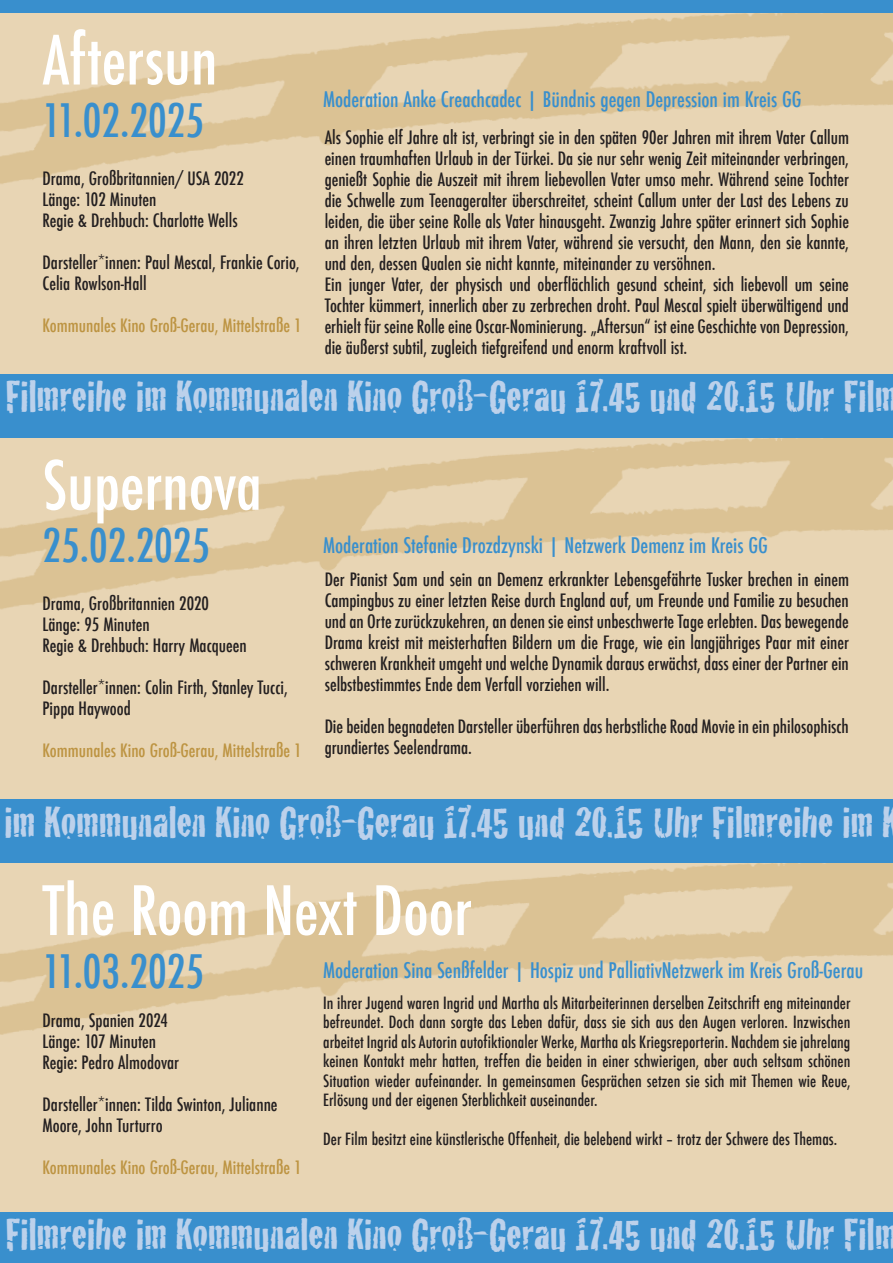
<style>
.page{position:relative;width:893px;height:1263px;background:#e8d5b4}
.page>*{position:absolute;margin:0;border:0;box-sizing:border-box;transform-origin:0 0}
.t1{font:500 condensed 66px "Futura";color:#fff}
.t2{font:45px "Cracked";color:#bcd1eb}
.t3{font:500 condensed 45px "Futura";color:#398fcd}
.t4{font:500 condensed 21px "Futura";color:#398fcd}
.t5{font:500 condensed 18px/21px "Futura";color:#231f20}
.t6{font:500 condensed 18px "Futura";color:#bd9442}
.t7{font:500 condensed 16.5px/19.5px "Futura";letter-spacing:.005em;color:#231f20;text-align:justify}
</style>
<div class="page">
<img style="left:0;top:13px;width:893px;height:171px">
<img style="left:0;top:438px;width:893px;height:171px">
<div style="left:0;top:1212px;width:893px;height:51px;background:#398fcd"></div>
<img style="left:0;top:863px;width:893px;height:172px">
<div style="left:0;top:799px;width:893px;height:64px;background:#398fcd"></div>
<div style="left:0;top:374px;width:893px;height:64px;background:#398fcd"></div>
<div style="left:0;top:0;width:893px;height:13px;background:#398fcd"></div>
<p class="t1" style="left:43px;top:18px;width:177px">Aftersun</p>
<p class="t3" style="left:43px;top:92px;width:163px">11.02.2025</p>
<p class="t5" style="left:43px;top:168px;width:203px">Drama, Großbritannien/ USA 2022</p>
<p class="t5" style="left:43px;top:189px;width:115px">Länge: 102 Minuten</p>
<p class="t5" style="left:43px;top:210px;width:197px">Regie &amp; Drehbuch: Charlotte Wells</p>
<p class="t5" style="left:43px;top:252px;width:259px">Darsteller*innen: Paul Mescal, Frankie Corio,<br>Celia Rowlson-Hall</p>
<p class="t6" style="left:43px;top:314px;width:261px">Kommunales Kino Groß-Gerau, Mittelstraße 1</p>
<p class="t4" style="left:323px;top:86px;width:480px">Moderation Anke Creachcadec | Bündnis gegen Depression im Kreis GG</p>
<p class="t5" style="left:325px;top:127px;width:526px;text-align:justify">Als Sophie elf Jahre alt ist, verbringt sie in den späten 90er Jahren mit ihrem Vater Callum einen traumhaften Urlaub in der Türkei. Da sie nur sehr wenig Zeit miteinander verbringen, genießt Sophie die Auszeit mit ihrem liebevollen Vater umso mehr. Während seine Tochter die Schwelle zum Teenageralter überschreitet, scheint Callum unter der Last des Lebens zu leiden, die über seine Rolle als Vater hinausgeht. Zwanzig Jahre später erinnert sich Sophie an ihren letzten Urlaub mit ihrem Vater, während sie versucht, den Mann, den sie kannte, und den, dessen Qualen sie nicht kannte, miteinander zu versöhnen.</p>
<p class="t5" style="left:325px;top:274px;width:526px;text-align:justify">Ein junger Vater, der physisch und oberflächlich gesund scheint, sich liebevoll um seine Tochter kümmert, innerlich aber zu zerbrechen droht. Paul Mescal spielt überwältigend und erhielt für seine Rolle eine Oscar-Nominierung. „Aftersun“ ist eine Geschichte von Depression, die äußerst subtil, zugleich tiefgreifend und enorm kraftvoll ist.</p>
<p class="t2" style="left:6px;top:361px;width:893px">Filmreihe im Kommunalen Kino Groß-Gerau 17.45 und 20.15 Uhr Film</p>
<p class="t1" style="left:43px;top:443px;width:221px">Supernova</p>
<p class="t3" style="left:43px;top:517px;width:169px">25.02.2025</p>
<p class="t5" style="left:43px;top:593px;width:168px">Drama, Großbritannien 2020</p>
<p class="t5" style="left:43px;top:614px;width:109px">Länge: 95 Minuten</p>
<p class="t5" style="left:43px;top:635px;width:206px">Regie &amp; Drehbuch: Harry Macqueen</p>
<p class="t5" style="left:43px;top:677px;width:247px">Darsteller*innen: Colin Firth, Stanley Tucci,<br>Pippa Haywood</p>
<p class="t6" style="left:43px;top:739px;width:261px">Kommunales Kino Groß-Gerau, Mittelstraße 1</p>
<p class="t4" style="left:323px;top:532px;width:446px">Moderation Stefanie Drozdzynski | Netzwerk Demenz im Kreis GG</p>
<p class="t5" style="left:325px;top:569px;width:526px;text-align:justify">Der Pianist Sam und sein an Demenz erkrankter Lebensgefährte Tusker brechen in einem Campingbus zu einer letzten Reise durch England auf, um Freunde und Familie zu besuchen und an Orte zurückzukehren, an denen sie einst unbeschwerte Tage erlebten. Das bewegende Drama kreist mit meisterhaften Bildern um die Frage, wie ein langjähriges Paar mit einer schweren Krankheit umgeht und welche Dynamik daraus erwächst, dass einer der Partner ein selbstbestimmtes Ende dem Verfall vorziehen will.</p>
<p class="t5" style="left:325px;top:716px;width:526px">Die beiden begnadeten Darsteller überführen das herbstliche Road Movie in ein philosophisch grundiertes Seelendrama.</p>
<p class="t2" style="left:4px;top:787px;width:897px">im Kommunalen Kino Groß-Gerau 17.45 und 20.15 Uhr Filmreihe im K</p>
<p class="t1" style="left:43px;top:868px;width:431px">The Room Next Door</p>
<p class="t3" style="left:43px;top:942px;width:163px">11.03.2025</p>
<p class="t7" style="left:323px;top:993px;width:529px">In ihrer Jugend waren Ingrid und Martha als Mitarbeiterinnen derselben Zeitschrift eng miteinander befreundet. Doch dann sorgte das Leben dafür, dass sie sich aus den Augen verloren. Inzwischen arbeitet Ingrid als Autorin autofiktionaler Werke, Martha als Kriegsreporterin. Nachdem sie jahrelang keinen Kontakt mehr hatten, treffen die beiden in einer schwierigen, aber auch seltsam schönen Situation wieder aufeinander. In gemeinsamen Gesprächen setzen sie sich mit Themen wie Reue, Erlösung und der eigenen Sterblichkeit auseinander.</p>
<p class="t7" style="left:323px;top:1129px;width:516px">Der Film besitzt eine künstlerische Offenheit, die belebend wirkt – trotz der Schwere des Themas.</p>
<p class="t4" style="left:323px;top:957px;width:542px">Moderation Sina Senßfelder | Hospiz und PalliativNetzwerk im Kreis Groß-Gerau</p>
<p class="t5" style="left:43px;top:1010px;width:127px">Drama, Spanien 2024</p>
<p class="t5" style="left:43px;top:1031px;width:115px">Länge: 107 Minuten</p>
<p class="t5" style="left:43px;top:1052px;width:138px">Regie: Pedro Almodovar</p>
<p class="t5" style="left:43px;top:1094px;width:237px">Darsteller*innen: Tilda Swinton, Julianne<br>Moore, John Turturro</p>
<p class="t6" style="left:43px;top:1156px;width:261px">Kommunales Kino Groß-Gerau, Mittelstraße 1</p>
<p class="t2" style="left:6px;top:1199px;width:893px">Filmreihe im Kommunalen Kino Groß-Gerau 17.45 und 20.15 Uhr Film</p>
</div>
